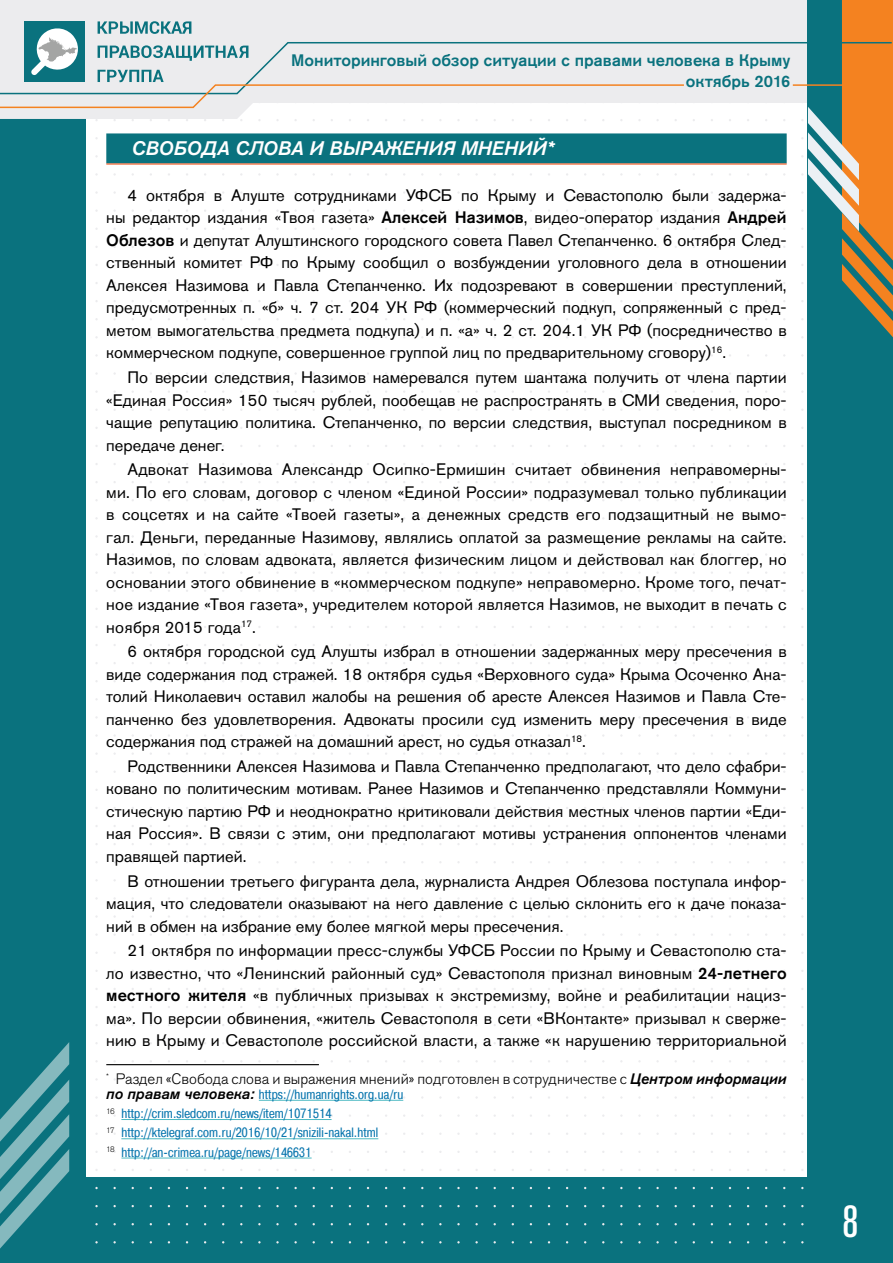
<style>
.page{position:relative;width:893px;height:1263px;background:#fff}
.page>*{position:absolute;margin:0;border:0;box-sizing:border-box;transform-origin:0 0}
.t1{font:500 condensed 45px "Akzidenz Grotesk Pro";color:#fff}
.t2{font:italic 500 19.5px "Akzidenz Grotesk Pro";letter-spacing:.01em;color:#fff}
.t3{font:16.5px/22.5px "Akzidenz Grotesk Pro";color:#000;text-align:justify}
.t4{font:500 16.5px/20.7px "Akzidenz Grotesk Pro";color:#0a727e;text-align:right}
.t5{font:300 15px "Akzidenz Grotesk Pro";color:#000}
.t6{font:13.5px/19.2px "Pragmatica Cond C";letter-spacing:.01em;color:#0976ae}
.s1{font-weight:500}
.s2{font-weight:500;font-style:italic}
.s3{font-family:"Akzidenz Grotesk Pro";font-weight:500;font-style:italic;font-size:15px;color:#000}
</style>
<div class="page">
<div style="left:0;top:1178px;width:893px;height:85px;background:#0a727e"></div>
<div style="left:0;top:0;width:85px;height:1263px;background:#0a727e"></div>
<svg style="left:0;top:0;width:837px;height:119px;fill:#ececee"></svg>
<div style="left:808px;top:1px;width:85px;height:1262px;background:#0a727e"></div>
<svg style="left:837px;top:0;width:56px;height:338px"></svg>
<svg style="left:801px;top:101px;width:58px;height:130px"></svg>
<svg style="left:0;top:1042px;width:69px;height:206px"></svg>
<div style="left:24px;top:21px;width:61px;height:61px;background:#0a727e"></div>
<svg style="left:38px;top:28px;width:39px;height:13px"></svg>
<svg style="left:98px;top:21px;width:20px;height:13px"></svg>
<svg style="left:120px;top:21px;width:13px;height:13px"></svg>
<svg style="left:135px;top:21px;width:24px;height:13px"></svg>
<svg style="left:161px;top:21px;width:10px;height:13px"></svg>
<svg style="left:171px;top:21px;width:20px;height:13px"></svg>
<svg style="left:0;top:41px;width:893px;height:54px;background:#cdd4d1"></svg>
<svg style="left:0;top:83px;width:685px;height:26px"></svg>
<hr style="left:793px;top:84px;width:100px;height:2px;background:#f48220">
<div style="left:106px;top:133px;width:681px;height:30px;background:#0a727e"></div>
<hr style="left:106px;top:163px;width:681px;height:2px;background:#f15a22">
<hr style="left:106px;top:1064px;width:213px;height:1px;background:#000">
<hr style="left:259px;top:1100px;width:144px;height:1px;background:#4bb9c2">
<hr style="left:121px;top:1119px;width:211px;height:1px;background:#4bb9c2">
<hr style="left:121px;top:1138px;width:257px;height:1px;background:#4bb9c2">
<hr style="left:121px;top:1158px;width:191px;height:1px;background:#4bb9c2">
<p class="t4" style="left:291px;top:49px;width:501px">Мониторинговый обзор ситуации с правами человека в Крыму октябрь 2016</p>
<p class="t2" style="left:132px;top:135px;width:424px">Сво бода сло ва и выражения мнений*</p>
<p class="t3" style="left:106px;top:184px;width:682px;text-indent:21px">4 октября в Алуште сотрудниками УФСБ по Крыму и Севастополю были задержа&shy;ны редактор издания «Твоя газета» <span class="s1">Алексей Назимов</span>, видео-оператор издания <span class="s1">Андрей Облезов</span> и депутат Алуштинского городского совета Павел Степанченко. 6 октября След&shy;ственный комитет РФ по Крыму сообщил о возбуждении уголовного дела в отношении Алексея Назимова и Павла Степанченко. Их подозревают в совершении преступлений, предусмотренных п. «б» ч. 7 ст. 204 УК РФ (коммерческий подкуп, сопряженный с пред&shy;метом вымогательства предмета подкупа) и п. «а» ч. 2 ст. 204.1 УК РФ (посредничество в коммерческом подкупе, совершенное группой лиц по предварительному сговору)<sup>16</sup>.</p>
<p class="t3" style="left:106px;top:366px;width:682px;text-indent:21px">По версии следствия, Назимов намеревался путем шантажа получить от члена партии «Единая Россия» 150 тысяч рублей, пообещав не распространять в СМИ сведения, поро&shy;чащие репутацию политика. Степанченко, по версии следствия, выступал посредником в передаче денег.</p>
<p class="t3" style="left:106px;top:458px;width:682px;text-indent:21px">Адвокат Назимова Александр Осипко-Ермишин считает обвинения неправомерны&shy;ми. По его словам, договор с членом «Единой России» подразумевал только публикации в соцсетях и на сайте «Твоей газеты», а денежных средств его подзащитный не вымо&shy;гал. Деньги, переданные Назимову, являлись оплатой за размещение рекламы на сайте.<br>Назимов, по словам адвоката, является физическим лицом и действовал как блоггер, но основании этого обвинение в «коммерческом подкупе» неправомерно. Кроме того, печат&shy;ное издание «Твоя газета», учредителем которой является Назимов, не выходит в печать с ноября 2015 года<sup>17</sup>.</p>
<p class="t3" style="left:106px;top:640px;width:682px;text-indent:21px">6 октября городской суд Алушты избрал в отношении задержанных меру пресечения в виде содержания под стражей. 18 октября судья «Верховного суда» Крыма Осоченко Ана&shy;толий Николаевич оставил жалобы на решения об аресте Алексея Назимов и Павла Сте&shy;панченко без удовлетворения. Адвокаты просили суд изменить меру пресечения в виде содержания под стражей на домашний арест, но судья отказал<sup>18</sup>.</p>
<p class="t3" style="left:106px;top:755px;width:682px;text-indent:21px">Родственники Алексея Назимова и Павла Степанченко предполагают, что дело сфабри&shy;ковано по политическим мотивам. Ранее Назимов и Степанченко представляли Коммуни&shy;стическую партию РФ и неоднократно критиковали действия местных членов партии «Еди&shy;ная Россия». В связи с этим, они предполагают мотивы устранения оппонентов членами правящей партией.</p>
<p class="t3" style="left:106px;top:869px;width:682px;text-indent:21px">В отношении третьего фигуранта дела, журналиста Андрея Облезова поступала инфор&shy;мация, что следователи оказывают на него давление с целью склонить его к даче показа&shy;ний в обмен на избрание ему более мягкой меры пресечения.</p>
<p class="t3" style="left:106px;top:939px;width:682px;text-indent:21px">21 октября по информации пресс-службы УФСБ России по Крыму и Севастополю ста&shy;ло известно, что «Ленинский районный суд» Севастополя признал виновным <span class="s1">24-летнего местного жителя</span> «в публичных призывах к экстремизму, войне и реабилитации нациз&shy;ма». По версии обвинения, «житель Севастополя в сети «ВКонтакте» призывал к сверже&shy;нию в Крыму и Севастополе российской власти, а также «к нарушению территориальной</p>
<p class="t5" style="left:106px;top:1069px;width:682px"><sup>*</sup> Раздел «Свобода слова и выражения мнений» подготовлен в сотрудничестве с <span class="s2">Центром информации</span></p>
<p class="t6" style="left:106px;top:1085px;width:298px"><span class="s3">по правам человека:</span> https://humanrights.org.ua/ru <sup>16</sup> http://crim.sledcom.ru/news/item/1071514<br><sup>17</sup> http://ktelegraf.com.ru/2016/10/21/snizili-nakal.html<br><sup>18</sup> http://an-crimea.ru/page/news/146631</p>
<h1 class="t1" style="left:842px;top:1192px;width:17px">8</h1>
</div>
